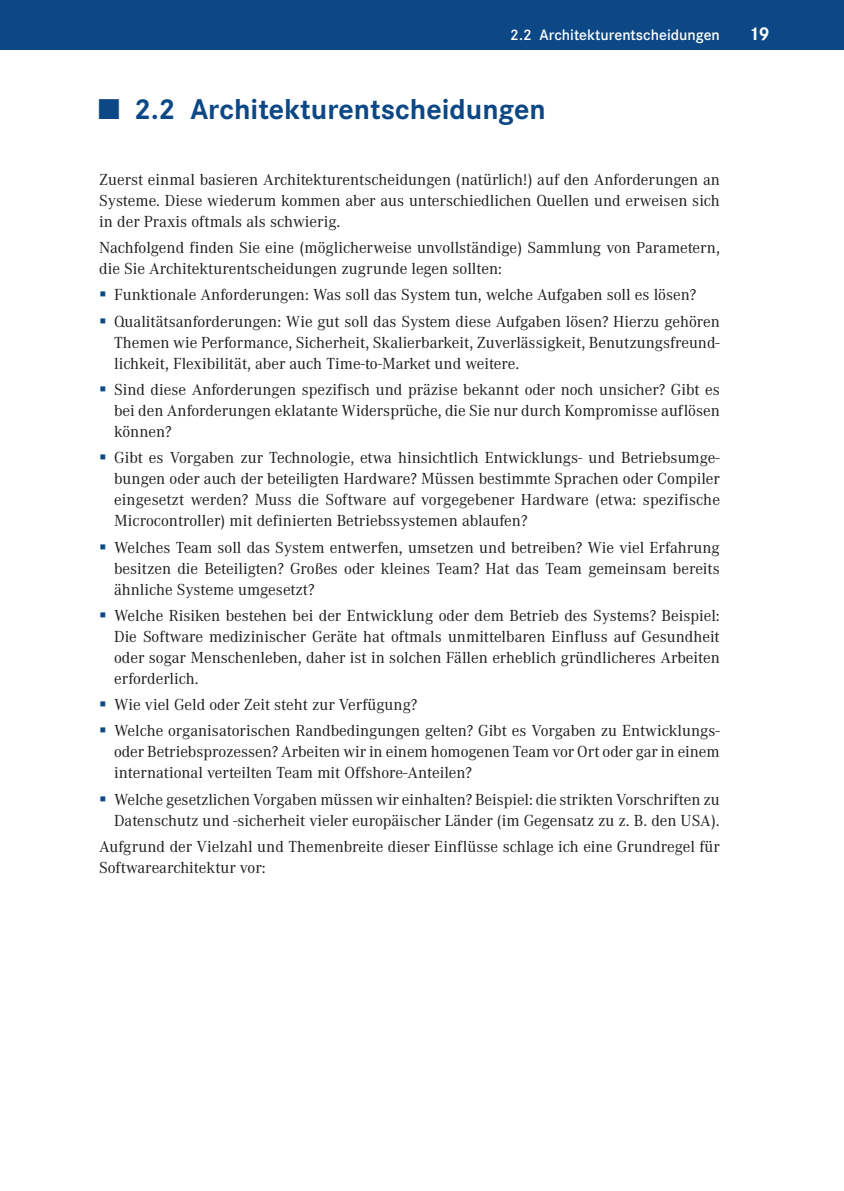
<style>
.page{position:relative;width:844px;height:1191px;background:#fff}
.page>*{position:absolute;margin:0;border:0;box-sizing:border-box;transform-origin:0 0}
.t1{font:700 29.75px "Corporate S Pro";color:#0c4885}
.t2{font:700 19.25px "Corporate S Pro";color:#fff}
.t3{font:16.62px/21px "Corporate A Pro";color:#1d1d1b}
.t4{font:600 15.75px "Corporate S Pro";color:#fff}
</style>
<div class="page">
<div style="left:0;top:0;width:843px;height:50px;background:#0c4885"></div>
<p class="t4" style="left:510px;top:23px;width:211px">2.2 Architekturentscheidungen</p>
<p class="t2" style="left:751px;top:18px;width:20px">19</p>
<h1 class="t1" style="left:99px;top:86px;width:448px">■ 2.2 Architekturentscheidungen</h1>
<p class="t3" style="left:99px;top:168px;width:622px;text-align:justify">Zuerst einmal basieren Architekturentscheidungen (natürlich!) auf den Anforderungen an Systeme. Diese wiederum kommen aber aus unterschiedlichen Quellen und erweisen sich in der Praxis oftmals als schwierig.</p>
<p class="t3" style="left:99px;top:236px;width:622px">Nachfolgend finden Sie eine (möglicherweise unvollständige) Sammlung von Parametern, die Sie Architekturentscheidungen zugrunde legen sollten:</p>
<p class="t3" style="left:114px;top:281px;width:607px;line-height:26.2px">Funktionale Anforderungen: Was soll das System tun, welche Aufgaben soll es lösen?<br>Qualitätsanforderungen: Wie gut soll das System diese Aufgaben lösen? Hierzu gehören</p>
<p class="t3" style="left:114px;top:331px;width:607px">Themen wie Performance, Sicherheit, Skalierbarkeit, Zuverlässigkeit, Benutzungsfreund&shy;lichkeit, Flexibilität, aber auch Time-to-Market und weitere.</p>
<p class="t3" style="left:114px;top:378px;width:607px;text-align:justify">Sind diese Anforderungen spezifisch und präzise bekannt oder noch unsicher? Gibt es bei den Anforderungen eklatante Widersprüche, die Sie nur durch Kompromisse auflösen können?</p>
<p class="t3" style="left:114px;top:446px;width:607px;text-align:justify">Gibt es Vorgaben zur Technologie, etwa hinsichtlich Entwicklungs- und Betriebsumge&shy;bungen oder auch der beteiligten Hardware? Müssen bestimmte Sprachen oder Compiler eingesetzt werden? Muss die Software auf vorgegebener Hardware (etwa: spezifische Microcontroller) mit definierten Betriebssystemen ablaufen?</p>
<p class="t3" style="left:114px;top:536px;width:607px;text-align:justify">Welches Team soll das System entwerfen, umsetzen und betreiben? Wie viel Erfahrung besitzen die Beteiligten? Großes oder kleines Team? Hat das Team gemeinsam bereits ähnliche Systeme umgesetzt?</p>
<p class="t3" style="left:114px;top:604px;width:607px;text-align:justify">Welche Risiken bestehen bei der Entwicklung oder dem Betrieb des Systems? Beispiel:<br>Die Software medizinischer Geräte hat oftmals unmittelbaren Einfluss auf Gesundheit oder sogar Menschenleben, daher ist in solchen Fällen erheblich gründlicheres Arbeiten erforderlich.</p>
<p class="t3" style="left:114px;top:690px;width:607px;line-height:26.2px">Wie viel Geld oder Zeit steht zur Verfügung?<br>Welche organisatorischen Randbedingungen gelten? Gibt es Vorgaben zu Entwicklungs-</p>
<p class="t3" style="left:114px;top:740px;width:607px">oder Betriebsprozessen? Arbeiten wir in einem homogenen Team vor Ort oder gar in einem international verteilten Team mit Offshore-Anteilen?</p>
<p class="t3" style="left:114px;top:788px;width:607px">Welche gesetzlichen Vorgaben müssen wir einhalten? Beispiel: die strikten Vorschriften zu<br>Datenschutz und -sicherheit vieler europäischer Länder (im Gegensatz zu z. B. den USA).</p>
<p class="t3" style="left:99px;top:835px;width:622px">Aufgrund der Vielzahl und Themenbreite dieser Einflüsse schlage ich eine Grundregel für<br>Softwarearchitektur vor:</p>
</div>
